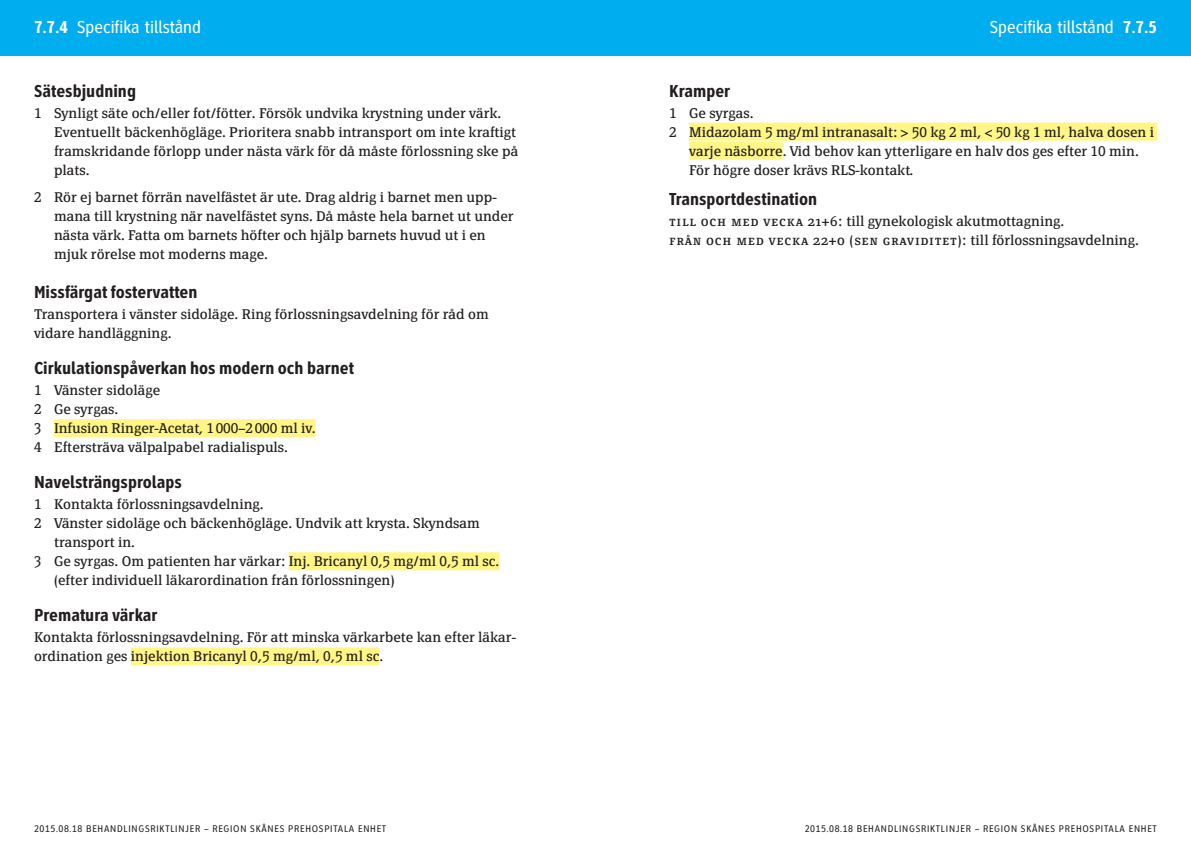
<style>
.page{position:relative;width:1191px;height:851px;background:#fff}
.page>*{position:absolute;margin:0;border:0;box-sizing:border-box;transform-origin:0 0}
.Mellanrubrik_2{font:700 18px "Clearview Text Comp";color:#231f20}
.Sidhuvud{font:18px "Clearview Text Cond";color:#fff}
.Brödtext_hängande{font:13.8px/19px "Page Serif TF";color:#231f20}
.Brödtext_nummerlista{font:13.8px/19px "Page Serif TF";color:#231f20}
.Brödtext{font:13.8px/19px "Page Serif TF";color:#231f20}
.Brödtext-2{font:13.8px "Page Serif Regular SC";letter-spacing:.05em;color:#231f20}
.t1{font:10px "Clearview Text Cond";letter-spacing:.075em;color:#231f20}
.s1{font-family:"Clearview Text Comp";font-weight:700}
.s2{font-family:"Page Serif Regular SC"}
.s3{font-family:"Page Serif TF"}
</style>
<div class="page">
<div style="left:595px;top:0;width:596px;height:56px;background:#00aeef"></div>
<div style="left:0;top:0;width:595px;height:56px;background:#00aeef"></div>
<div style="left:689px;top:123px;width:468px;height:18px;background:#fff685"></div>
<div style="left:689px;top:142px;width:93px;height:18px;background:#fff685"></div>
<div style="left:54px;top:419px;width:262px;height:18px;background:#fff685"></div>
<div style="left:289px;top:552px;width:210px;height:18px;background:#fff685"></div>
<div style="left:131px;top:647px;width:248px;height:18px;background:#fff685"></div>
<p class="Sidhuvud" style="left:34px;top:17px;width:169px"><span class="s1">7.7.4</span> Specifika tillstånd</p>
<p class="Sidhuvud" style="left:989px;top:17px;width:169px">Specifika tillstånd <span class="s1">7.7.5</span></p>
<p class="Mellanrubrik_2" style="left:34px;top:80px;width:104px">Sätesbjudning</p>
<p class="Brödtext_nummerlista" style="left:54px;top:103px;width:466px;text-indent:-20px">1 Synligt säte och/eller fot/fötter. Försök undvika krystning under värk.<br>Eventuellt bäckenhögläge. Prioritera snabb intransport om inte kraftigt framskridande förlopp under nästa värk för då måste förlossning ske på plats.</p>
<p class="Brödtext_nummerlista" style="left:54px;top:188px;width:461px;text-indent:-20px">2 Rör ej barnet förrän navelfästet är ute. Drag aldrig i barnet men upp&shy;mana till krystning när navelfästet syns. Då måste hela barnet ut under nästa värk. Fatta om barnets höfter och hjälp barnets huvud ut i en mjuk rörelse mot moderns mage.</p>
<p class="Mellanrubrik_2" style="left:34px;top:282px;width:165px">Missfärgat fostervatten</p>
<p class="Brödtext" style="left:34px;top:304px;width:456px">Transportera i vänster sidoläge. Ring förlossningsavdelning för råd om vidare handläggning.</p>
<p class="Mellanrubrik_2" style="left:34px;top:358px;width:322px">Cirkulationspåverkan hos modern och barnet</p>
<p class="Brödtext_hängande" style="left:34px;top:380px;width:128px">1 Vänster sidoläge</p>
<p class="Brödtext_hängande" style="left:34px;top:399px;width:86px">2 Ge syrgas.</p>
<p class="Brödtext_hängande" style="left:34px;top:418px;width:283px">3 Infusion Ringer-Acetat, 1000–2000 ml iv.</p>
<p class="Brödtext" style="left:34px;top:437px;width:255px">4 Eftersträva välpalpabel radialispuls.</p>
<p class="Mellanrubrik_2" style="left:34px;top:472px;width:149px">Navelsträngsprolaps</p>
<p class="Brödtext_hängande" style="left:34px;top:494px;width:231px">1 Kontakta förlossningsavdelning.</p>
<p class="Brödtext_hängande" style="left:54px;top:513px;width:427px;text-indent:-20px">2 Vänster sidoläge och bäckenhögläge. Undvik att krysta. Skyndsam transport in.</p>
<p class="Brödtext_hängande" style="left:54px;top:551px;width:447px;text-indent:-20px">3 Ge syrgas. Om patienten har värkar: Inj. Bricanyl 0,5 mg/ml 0,5 ml sc. (efter individuell läkarordination från förlossningen)</p>
<p class="Mellanrubrik_2" style="left:34px;top:605px;width:125px">Prematura värkar</p>
<p class="Brödtext" style="left:34px;top:627px;width:483px">Kontakta förlossningsavdelning. För att minska värkarbete kan efter läkar&shy;ordination ges injektion Bricanyl 0,5 mg/ml, 0,5 ml sc.</p>
<p class="Mellanrubrik_2" style="left:669px;top:80px;width:63px">Kramper</p>
<p class="Brödtext_hängande" style="left:669px;top:103px;width:86px">1 Ge syrgas.</p>
<p class="Brödtext_hängande" style="left:689px;top:122px;width:466px;text-indent:-20px">2 Midazolam 5 mg/ml intranasalt: &gt; 50 kg 2 ml, &lt; 50 kg 1 ml, halva dosen i varje näsborre. Vid behov kan ytterligare en halv dos ges efter 10 min.<br>För högre doser krävs RLS-kontakt.</p>
<p class="Mellanrubrik_2" style="left:669px;top:189px;width:150px">Transportdestination</p>
<p class="Brödtext" style="left:669px;top:211px;width:397px"><span class="s2">till och med vecka 21+6:</span> till gynekologisk akutmottagning.</p>
<p class="Brödtext-2" style="left:669px;top:232px;width:471px">från och med vecka 22+0 (sen graviditet): <span class="s3">till förlossningsavdelning.</span></p>
<p class="t1" style="left:34px;top:823px;width:354px">2015.08.18 BEHANDLINGSRIKTLINJER – REGION SKÅNES PREHOSPITALA ENHET</p>
<p class="t1" style="left:804px;top:823px;width:354px">2015.08.18 BEHANDLINGSRIKTLINJER – REGION SKÅNES PREHOSPITALA ENHET</p>
</div>
